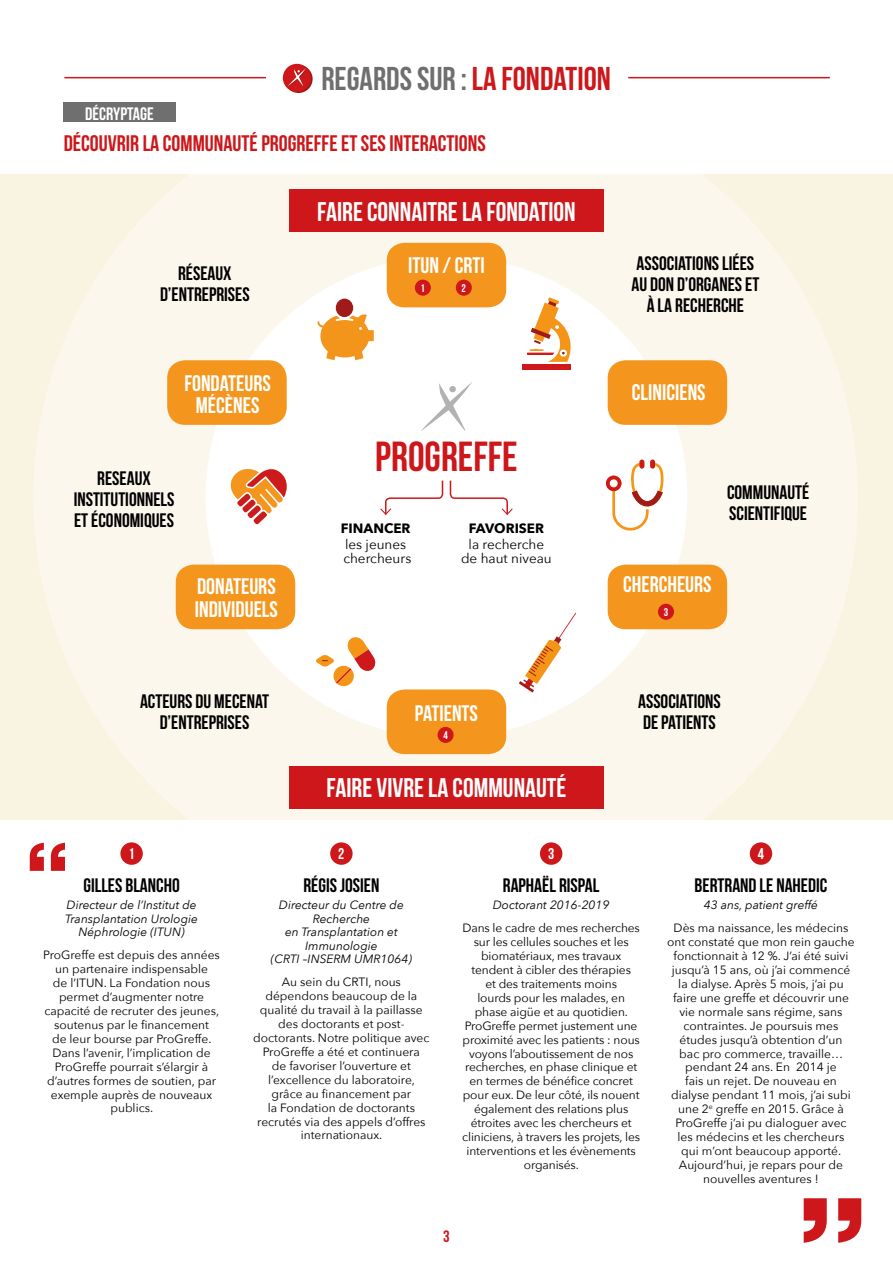
<style>
.page{position:relative;width:893px;height:1263px;background:#fff}
.page>*{position:absolute;margin:0;border:0;box-sizing:border-box;transform-origin:0 0}
.t1{font:42px "Bebas Neue";color:#cd171a}
.t2{font:33px "Bebas Neue";color:#706f6f}
.t3{font:27px "Bebas Neue";color:#fff}
.t4{font:22.5px/22.5px "Bebas Neue";color:#fff;text-align:center}
.t5{font:22.5px "Bebas Neue";color:#cd171a}
.t6{font:19.5px/21px "Bebas Neue";color:#000;text-align:center}
.t7{font:18px "Bebas Neue";color:#fff}
.t8{font:16.5px "Bebas Neue";color:#cd171a}
.t9{font:15.6px "Bebas Neue";color:#fff}
.t10{font:13.5px/13.5px "Avenir Next";color:#000;text-align:center}
.t11{font:700 13.5px "Avenir Next";color:#000}
.t12{font:12px/14px "Avenir Next";color:#000;text-align:center}
.t13{font:italic 12px/13.5px "Avenir Next";color:#000;text-align:center}
.t14{font:11.1px "Bebas Neue";color:#fff}
.s1{color:#cd171a}
</style>
<div class="page">
<div style="left:0;top:174px;width:893px;height:646px;background:#f9f3e2"></div>
<div style="left:33px;top:85px;width:825px;height:825px;background:linear-gradient(to right,#fcf9f2,#fcf9f2);border-radius:50%"></div>
<div style="left:206px;top:256px;width:481px;height:482px;background:#fff;border-radius:50%"></div>
<hr style="left:628px;top:77px;width:202px;height:1px;background:#cd171a">
<hr style="left:64px;top:77px;width:202px;height:1px;background:#cd171a">
<svg style="left:284px;top:65px;width:29px;height:28px"></svg>
<div style="left:283px;top:64px;width:28px;height:28px;background:#cd171a;border-radius:50%"></div>
<svg style="left:288px;top:68px;width:18px;height:18px"></svg>
<div style="left:63px;top:103px;width:113px;height:19px;background:#706f6f"></div>
<div style="left:289px;top:189px;width:315px;height:43px;background:#cd171a"></div>
<div style="left:289px;top:766px;width:315px;height:42px;background:#cd171a"></div>
<svg style="left:380px;top:480px;width:133px;height:35px"></svg>
<svg style="left:30px;top:843px;width:35px;height:28px"></svg>
<svg style="left:804px;top:1198px;width:57px;height:45px"></svg>
<svg style="left:421px;top:382px;width:51px;height:49px"></svg>
<div style="left:449px;top:386px;width:7px;height:6px;background:#b3b2b2;border-radius:50%"></div>
<svg style="left:318px;top:314px;width:56px;height:46px"></svg>
<div style="left:336px;top:299px;width:17px;height:18px;background:#9f1b19;border-radius:50%"></div>
<div style="left:120px;top:842px;width:23px;height:23px;background:#cd171a;border-radius:50%"></div>
<div style="left:330px;top:842px;width:23px;height:23px;background:#cd171a;border-radius:50%"></div>
<div style="left:540px;top:842px;width:22px;height:23px;background:#cd171a;border-radius:50%"></div>
<div style="left:750px;top:842px;width:22px;height:23px;background:#cd171a;border-radius:50%"></div>
<div style="left:523px;top:364px;width:48px;height:5px;background:#cd191c"></div>
<svg style="left:527px;top:297px;width:44px;height:65px"></svg>
<svg style="left:316px;top:637px;width:60px;height:49px"></svg>
<svg style="left:519px;top:613px;width:57px;height:79px"></svg>
<svg style="left:606px;top:460px;width:58px;height:71px"></svg>
<svg style="left:230px;top:469px;width:57px;height:55px"></svg>
<div style="left:167px;top:360px;width:120px;height:65px;background:#f4961d;border-radius:18px"></div>
<div style="left:608px;top:360px;width:119px;height:65px;background:#f4961d;border-radius:18px"></div>
<div style="left:387px;top:243px;width:119px;height:64px;background:#f4961d;border-radius:18px"></div>
<div style="left:387px;top:689px;width:119px;height:65px;background:#f4961d;border-radius:18px"></div>
<div style="left:608px;top:565px;width:119px;height:64px;background:#f4961d;border-radius:18px"></div>
<div style="left:176px;top:565px;width:119px;height:64px;background:#f4961d;border-radius:18px"></div>
<div style="left:658px;top:604px;width:16px;height:16px;background:#cd171a;border-radius:50%"></div>
<div style="left:415px;top:280px;width:16px;height:16px;background:#cd171a;border-radius:50%"></div>
<div style="left:456px;top:280px;width:16px;height:16px;background:#cd171a;border-radius:50%"></div>
<div style="left:437px;top:727px;width:17px;height:16px;background:#cd171a;border-radius:50%"></div>
<h3 class="t7" style="left:85px;top:103px;width:70px">DÉCRYPTAGE</h3>
<h2 class="t2" style="left:321px;top:61px;width:291px">REGARDS SUR : <span class="s1">LA FONDATION</span></h2>
<h3 class="t5" style="left:64px;top:131px;width:423px">DÉCOUVRIR LA COMMUNAUTÉ PROGREFFE ET SES INTERACTIONS</h3>
<h3 class="t6" style="left:160px;top:263px;width:91px">RÉSEAUX<br>D’ENTREPRISES</h3>
<h3 class="t3" style="left:317px;top:197px;width:260px">FAIRE CONNAITRE LA FONDATION</h3>
<h3 class="t4" style="left:408px;top:254px;width:78px">ITUN / CRTI</h3>
<p class="t14" style="left:421px;top:282px;width:6px">1</p>
<p class="t14" style="left:462px;top:282px;width:6px">2</p>
<h3 class="t6" style="left:631px;top:252px;width:129px">ASSOCIATIONS LIÉES<br>AU DON D’ORGANES ET<br>À LA RECHERCHE</h3>
<h3 class="t6" style="left:74px;top:467px;width:102px">RESEAUX<br>INSTITUTIONNELS<br>ET ÉCONOMIQUES</h3>
<h3 class="t4" style="left:184px;top:371px;width:88px">FONDATEURS<br>MÉCÈNES</h3>
<h3 class="t4" style="left:632px;top:380px;width:75px">CLINICIENS</h3>
<h1 class="t1" style="left:375px;top:433px;width:144px">PROGREFFE</h1>
<h3 class="t4" style="left:195px;top:575px;width:85px;text-align:left">DONATEURS<br>INDIVIDUELS</h3>
<p class="t11" style="left:341px;top:517px;width:71px">FINANCER</p>
<p class="t10" style="left:343px;top:537px;width:69px;text-align:left">les jeunes chercheurs</p>
<p class="t11" style="left:469px;top:517px;width:77px">FAVORISER</p>
<p class="t10" style="left:461px;top:537px;width:92px">la recherche de haut niveau</p>
<h3 class="t4" style="left:623px;top:573px;width:90px">CHERCHEURS</h3>
<p class="t14" style="left:664px;top:606px;width:6px">3</p>
<h3 class="t6" style="left:727px;top:482px;width:84px;text-align:left">COMMUNAUTÉ<br>SCIENTIFIQUE</h3>
<h3 class="t6" style="left:140px;top:691px;width:131px">ACTEURS DU MECENAT<br>D’ENTREPRISES</h3>
<h3 class="t4" style="left:415px;top:701px;width:65px">PATIENTS</h3>
<p class="t14" style="left:443px;top:729px;width:6px">4</p>
<h3 class="t3" style="left:326px;top:773px;width:242px">FAIRE VIVRE LA COMMUNAUTÉ</h3>
<h3 class="t6" style="left:638px;top:691px;width:84px;text-align:left">ASSOCIATIONS<br>DE PATIENTS</h3>
<h3 class="t9" style="left:129px;top:845px;width:8px">1</h3>
<h3 class="t9" style="left:338px;top:845px;width:8px">2</h3>
<h3 class="t9" style="left:548px;top:845px;width:8px">3</h3>
<h3 class="t9" style="left:758px;top:845px;width:8px">4</h3>
<h3 class="t6" style="left:83px;top:874px;width:98px">GILLES BLANCHO</h3>
<p class="t13" style="left:65px;top:898px;width:134px">Directeur de l’Institut de<br>Transplantation Urologie<br>Néphrologie (ITUN)</p>
<p class="t12" style="left:43px;top:947px;width:178px">ProGreffe est depuis des années un partenaire indispensable<br>de l’ITUN. La Fondation nous permet d’augmenter notre capacité de recruter des jeunes, soutenus par le financement<br>de leur bourse par ProGreffe.<br>Dans l’avenir, l’implication de<br>ProGreffe pourrait s’élargir à d’autres formes de soutien, par exemple auprès de nouveaux publics.</p>
<h3 class="t6" style="left:303px;top:874px;width:77px">RÉGIS JOSIEN</h3>
<p class="t13" style="left:271px;top:898px;width:143px">Directeur du Centre de<br>Recherche<br>en Transplantation et<br>Immunologie<br>(CRTI –INSERM UMR1064)</p>
<p class="t12" style="left:253px;top:974px;width:178px">Au sein du CRTI, nous dépendons beaucoup de la qualité du travail à la paillasse des doctorants et post&shy;doctorants. Notre politique avec<br>ProGreffe a été et continuera<br>de favoriser l’ouverture et l’excellence du laboratoire, grâce au financement par<br>la Fondation de doctorants recrutés via des appels d’offres internationaux.</p>
<h3 class="t6" style="left:503px;top:874px;width:98px">RAPHAËL RISPAL</h3>
<p class="t13" style="left:493px;top:898px;width:118px">Doctorant 2016-2019</p>
<p class="t12" style="left:462px;top:920px;width:179px">Dans le cadre de mes recherches sur les cellules souches et les biomatériaux, mes travaux tendent à cibler des thérapies<br>et des traitements moins<br>lourds pour les malades, en phase aigüe et au quotidien.<br>ProGreffe permet justement une proximité avec les patients : nous voyons l’aboutissement de nos recherches, en phase clinique et en termes de bénéfice concret pour eux. De leur côté, ils nouent également des relations plus étroites avec les chercheurs et cliniciens, à travers les projets, les interventions et les évènements organisés.</p>
<h3 class="t8" style="left:443px;top:1228px;width:8px">3</h3>
<h3 class="t6" style="left:695px;top:874px;width:134px">BERTRAND LE NAHEDIC</h3>
<p class="t13" style="left:704px;top:898px;width:116px">43 ans, patient greffé</p>
<p class="t12" style="left:667px;top:920px;width:189px">Dès ma naissance, les médecins ont constaté que mon rein gauche fonctionnait à 12 %. J’ai été suivi jusqu’à 15 ans, où j’ai commencé la dialyse. Après 5 mois, j’ai pu faire une greffe et découvrir une vie normale sans régime, sans contraintes. Je poursuis mes études jusqu’à obtention d’un<br>bac pro commerce, travaille… pendant 24 ans. En 2014 je<br>fais un rejet. De nouveau en dialyse pendant 11 mois, j’ai subi une 2<sup>e</sup> greffe en 2015. Grâce à<br>ProGreffe j’ai pu dialoguer avec les médecins et les chercheurs<br>qui m’ont beaucoup apporté.<br>Aujourd’hui, je repars pour de nouvelles aventures !</p>
</div>
